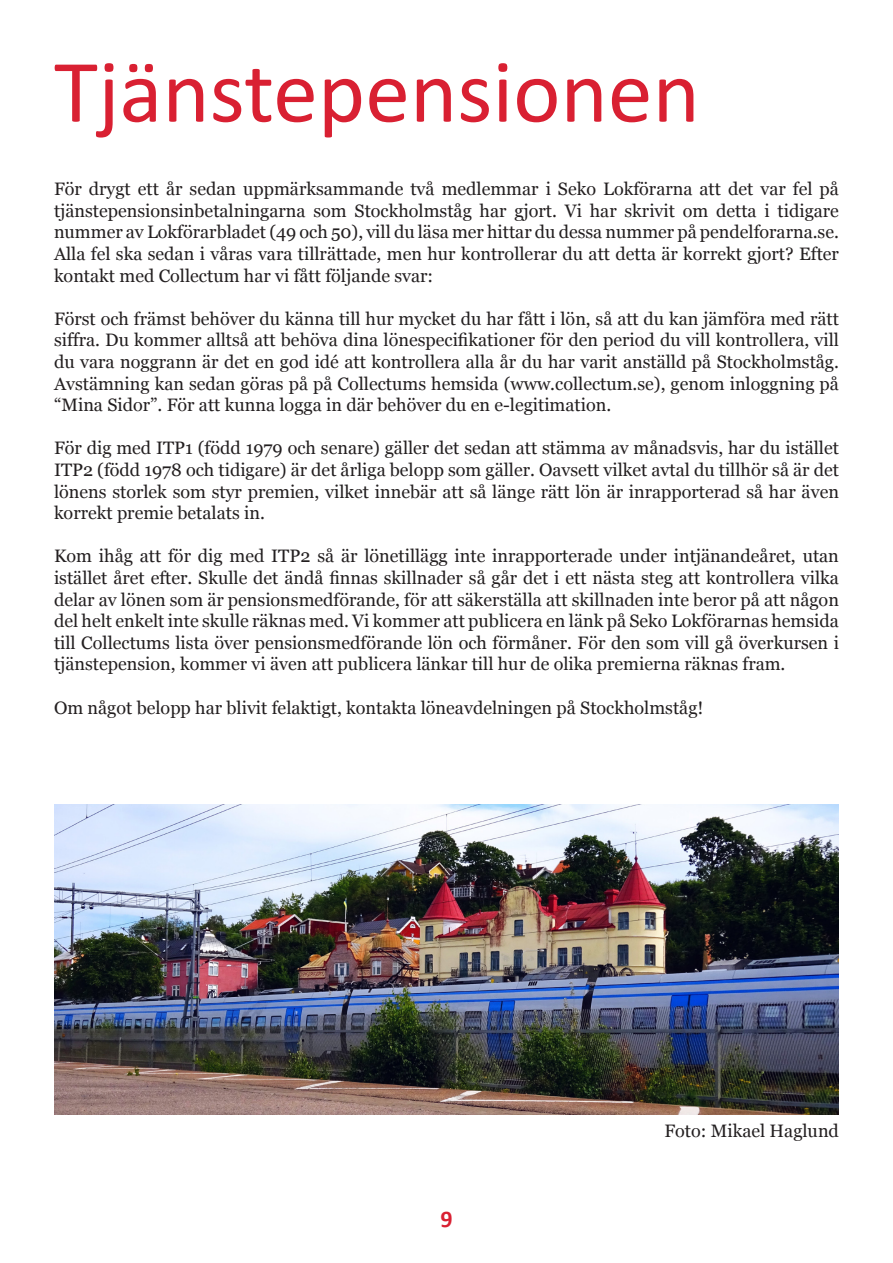
<style>
.page{position:relative;width:893px;height:1263px;background:#fff}
.page>*{position:absolute;margin:0;border:0;box-sizing:border-box;transform-origin:0 0}
.t1{font:90px "Calibri";color:#d92032}
.t2{font:700 24px "Calibri";color:#d92032}
.Brödtext{font:18px/21.6px "Georgia";color:#231f20;text-align:justify}
</style>
<div class="page">
<img style="left:54px;top:805px;width:785px;height:309px">
<p class="t1" style="left:54px;top:35px;width:647px">Tjänstepensionen</p>
<p class="Brödtext" style="left:54px;top:177px;width:786px">För drygt ett år sedan uppmärksammande två medlemmar i Seko Lokförarna att det var fel på tjänstepensionsinbetalningarna som Stockholmståg har gjort. Vi har skrivit om detta i tidigare nummer av Lokförarbladet (49 och 50), vill du läsa mer hittar du dessa nummer på pendelforarna.se.<br>Alla fel ska sedan i våras vara tillrättade, men hur kontrollerar du att detta är korrekt gjort? Efter kontakt med Collectum har vi fått följande svar:</p>
<p class="Brödtext" style="left:54px;top:307px;width:786px">Först och främst behöver du känna till hur mycket du har fått i lön, så att du kan jämföra med rätt siffra. Du kommer alltså att behöva dina lönespecifikationer för den period du vill kontrollera, vill du vara noggrann är det en god idé att kontrollera alla år du har varit anställd på Stockholmståg.<br>Avstämning kan sedan göras på på Collectums hemsida (www.collectum.se), genom inloggning på “Mina Sidor”. För att kunna logga in där behöver du en e-legitimation.</p>
<p class="Brödtext" style="left:54px;top:437px;width:786px">För dig med ITP1 (född 1979 och senare) gäller det sedan att stämma av månadsvis, har du istället ITP2 (född 1978 och tidigare) är det årliga belopp som gäller. Oavsett vilket avtal du tillhör så är det lönens storlek som styr premien, vilket innebär att så länge rätt lön är inrapporterad så har även korrekt premie betalats in.</p>
<p class="Brödtext" style="left:54px;top:545px;width:786px">Kom ihåg att för dig med ITP2 så är lönetillägg inte inrapporterade under intjänandeåret, utan istället året efter. Skulle det ändå finnas skillnader så går det i ett nästa steg att kontrollera vilka delar av lönen som är pensionsmedförande, för att säkerställa att skillnaden inte beror på att någon del helt enkelt inte skulle räknas med. Vi kommer att publicera en länk på Seko Lokförarnas hemsida till Collectums lista över pensionsmedförande lön och förmåner. För den som vill gå överkursen i tjänstepension, kommer vi även att publicera länkar till hur de olika premierna räknas fram.</p>
<p class="Brödtext" style="left:54px;top:696px;width:651px">Om något belopp har blivit felaktigt, kontakta löneavdelningen på Stockholmståg!</p>
<p class="t2" style="left:440px;top:1204px;width:14px">9</p>
<p class="Brödtext" style="left:664px;top:1119px;width:176px">Foto: Mikael Haglund</p>
</div>
